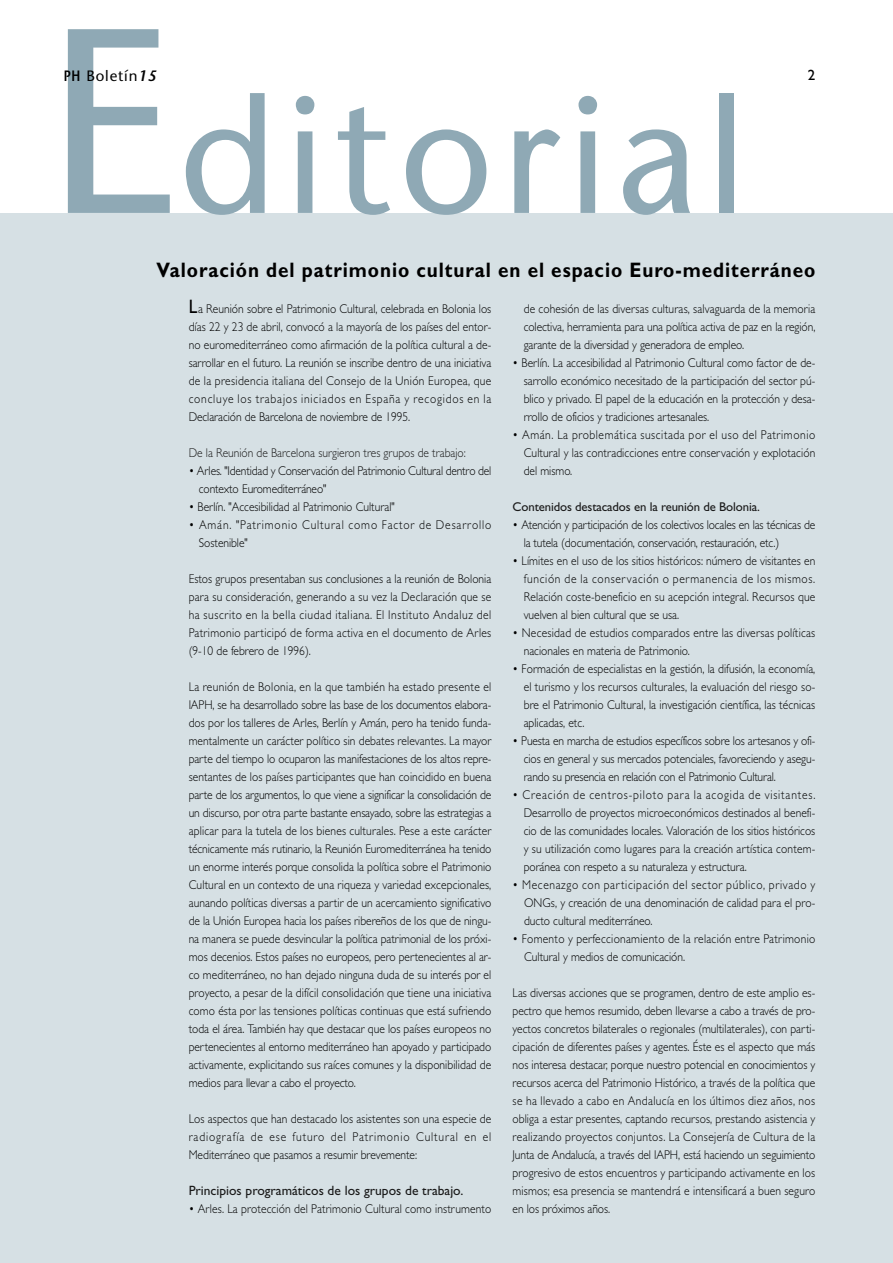
<style>
.page{position:relative;width:893px;height:1263px;background:#fff}
.page>*{position:absolute;margin:0;border:0;box-sizing:border-box;transform-origin:0 0}
.t1{font:163.05px "Stone Sans";letter-spacing:.055em;color:#8fa9b5}
.t2{font:700 21px "Gill Sans";letter-spacing:.05em;color:#000;scale:.9 1}
.t3{font:15px "Stone Sans";letter-spacing:.055em;color:#000}
.t4{font:15px "Gill Sans";color:#000}
.t5{font:13.5px "Gill Sans";color:#1a1a1a}
.t6{font:300 12.75px/18px "Gill Sans";color:#000;text-align:justify;scale:.9 1}
.t7{font:300 12.75px/18px "Gill Sans";letter-spacing:.02em;color:#000;scale:.9 1}
.t8{font:300 12.75px/18px "Gill Sans";letter-spacing:.025em;color:#000;scale:.9 1}
.t9{font:300 12.75px/18px "Gill Sans";letter-spacing:.075em;color:#000;scale:.9 1}
.t10{font:300 12.75px "Gill Sans";color:#1a1a1a;scale:.9 1}
.t11{font:12.75px "Gill Sans";letter-spacing:-.01em;color:#1a1a1a}
.s1{font-size:262.5px}
.s2{font-weight:600}
.s3{font-weight:600;font-style:italic}
.s4{font-weight:400;font-size:19.5px}
</style>
<div class="page">
<div style="left:0;top:213px;width:892px;height:1050px;background:#d6e0e4"></div>
<h1 class="t1" style="left:46px;top:97px;width:702px"><span class="s1">E</span>ditorial</h1>
<p class="t3" style="left:64px;top:71px;width:94px"><span class="s2">PH</span> Boletín<span class="s3">15</span></p>
<p class="t4" style="left:807px;top:70px;width:9px">2</p>
<h2 class="t2" style="left:156px;top:262px;width:733px">Valoración del patrimonio cultural en el espacio Euro-mediterráneo</h2>
<p class="t6" style="left:189px;top:301px;width:338px"><span class="s4">L</span>a Reunión sobre el Patrimonio Cultural, celebrada en Bolonia los días 22 y 23 de abril, convocó a la mayoría de los países del entor&shy;no euromediterráneo como afirmación de la política cultural a de&shy;sarrollar en el futuro. La reunión se inscribe dentro de una iniciativa de la presidencia italiana del Consejo de la Unión Europea, que concluye los trabajos iniciados en España y recogidos en la Declaración de Barcelona de noviembre de 1995.</p>
<p class="t10" style="left:189px;top:448px;width:309px">De la Reunión de Barcelona surgieron tres grupos de trabajo:</p>
<p class="t6" style="left:199px;top:463px;width:326px;text-indent:-10px">• Arles. "Identidad y Conservación del Patrimonio Cultural dentro del contexto Euromediterráneo"</p>
<p class="t6" style="left:189px;top:499px;width:230px">• Berlín. "Accesibilidad al Patrimonio Cultural"</p>
<p class="t9" style="left:199px;top:517px;width:326px;text-indent:-10px">• Amán. "Patrimonio Cultural como Factor de Desarrollo<br>Sostenible"</p>
<p class="t6" style="left:189px;top:571px;width:338px">Estos grupos presentaban sus conclusiones a la reunión de Bolonia para su consideración, generando a su vez la Declaración que se ha suscrito en la bella ciudad italiana. El Instituto Andaluz del Patrimonio participó de forma activa en el documento de Arles (9-10 de febrero de 1996).</p>
<p class="t6" style="left:189px;top:679px;width:338px">La reunión de Bolonia, en la que también ha estado presente el IAPH, se ha desarrollado sobre las base de los documentos elabora&shy;dos por los talleres de Arles, Berlín y Amán, pero ha tenido funda&shy;mentalmente un carácter político sin debates relevantes. La mayor parte del tiempo lo ocuparon las manifestaciones de los altos repre&shy;sentantes de los países participantes que han coincidido en buena parte de los argumentos, lo que viene a significar la consolidación de un discurso, por otra parte bastante ensayado, sobre las estrategias a aplicar para la tutela de los bienes culturales. Pese a este carácter técnicamente más rutinario, la Reunión Euromediterránea ha tenido un enorme interés porque consolida la política sobre el Patrimonio Cultural en un contexto de una riqueza y variedad excepcionales, aunando políticas diversas a partir de un acercamiento significativo de la Unión Europea hacia los países ribereños de los que de ningu&shy;na manera se puede desvincular la política patrimonial de los próxi&shy;mos decenios. Estos países no europeos, pero pertenecientes al ar&shy;co mediterráneo, no han dejado ninguna duda de su interés por el proyecto, a pesar de la difícil consolidación que tiene una iniciativa como ésta por las tensiones políticas continuas que está sufriendo toda el área. También hay que destacar que los países europeos no pertenecientes al entorno mediterráneo han apoyado y participado activamente, explicitando sus raíces comunes y la disponibilidad de medios para llevar a cabo el proyecto.</p>
<p class="t6" style="left:189px;top:1111px;width:338px">Los aspectos que han destacado los asistentes son una especie de radiografía de ese futuro del Patrimonio Cultural en el Mediterráneo que pasamos a resumir brevemente:</p>
<p class="t5" style="left:189px;top:1185px;width:276px">Principios programáticos de los grupos de trabajo.</p>
<p class="t6" style="left:189px;top:1201px;width:338px">• Arles. La protección del Patrimonio Cultural como instrumento</p>
<p class="t6" style="left:523px;top:301px;width:325px">de cohesión de las diversas culturas, salvaguarda de la memoria colectiva, herramienta para una política activa de paz en la región, garante de la diversidad y generadora de empleo.</p>
<p class="t6" style="left:523px;top:355px;width:325px;text-indent:-11px">• Berlín. La accesibilidad al Patrimonio Cultural como factor de de&shy;sarrollo económico necesitado de la participación del sector pú&shy;blico y privado. El papel de la educación en la protección y desa&shy;rrollo de oficios y tradiciones artesanales.</p>
<p class="t6" style="left:523px;top:427px;width:325px;text-indent:-11px">• Amán. La problemática suscitada por el uso del Patrimonio Cultural y las contradicciones entre conservación y explotación del mismo.</p>
<p class="t11" style="left:512px;top:502px;width:249px">Contenidos destacados en la reunión de Bolonia.</p>
<p class="t6" style="left:523px;top:517px;width:325px;text-indent:-11px">• Atención y participación de los colectivos locales en las técnicas de la tutela (documentación, conservación, restauración, etc.)</p>
<p class="t6" style="left:523px;top:553px;width:325px;text-indent:-11px">• Límites en el uso de los sitios históricos: número de visitantes en función de la conservación o permanencia de los mismos.<br>Relación coste-beneficio en su acepción integral. Recursos que vuelven al bien cultural que se usa.</p>
<p class="t7" style="left:523px;top:625px;width:325px;text-indent:-11px">• Necesidad de estudios comparados entre las diversas políticas nacionales en materia de Patrimonio.</p>
<p class="t6" style="left:523px;top:661px;width:325px;text-indent:-11px">• Formación de especialistas en la gestión, la difusión, la economía, el turismo y los recursos culturales, la evaluación del riesgo so&shy;bre el Patrimonio Cultural, la investigación científica, las técnicas aplicadas, etc.</p>
<p class="t6" style="left:523px;top:733px;width:325px;text-indent:-11px">• Puesta en marcha de estudios específicos sobre los artesanos y ofi&shy;cios en general y sus mercados potenciales, favoreciendo y asegu&shy;rando su presencia en relación con el Patrimonio Cultural.</p>
<p class="t6" style="left:523px;top:787px;width:325px;text-indent:-11px">• Creación de centros-piloto para la acogida de visitantes.<br>Desarrollo de proyectos microeconómicos destinados al benefi&shy;cio de las comunidades locales. Valoración de los sitios históricos y su utilización como lugares para la creación artística contem&shy;poránea con respeto a su naturaleza y estructura.</p>
<p class="t6" style="left:524px;top:877px;width:325px;text-indent:-11px">• Mecenazgo con participación del sector público, privado y ONGs, y creación de una denominación de calidad para el pro&shy;ducto cultural mediterráneo.</p>
<p class="t8" style="left:524px;top:931px;width:325px;text-indent:-11px">• Fomento y perfeccionamiento de la relación entre Patrimonio<br>Cultural y medios de comunicación.</p>
<p class="t6" style="left:512px;top:985px;width:338px">Las diversas acciones que se programen, dentro de este amplio es&shy;pectro que hemos resumido, deben llevarse a cabo a través de pro&shy;yectos concretos bilaterales o regionales (multilaterales), con parti&shy;cipación de diferentes países y agentes. Éste es el aspecto que más nos interesa destacar, porque nuestro potencial en conocimientos y recursos acerca del Patrimonio Histórico, a través de la política que se ha llevado a cabo en Andalucía en los últimos diez años, nos obliga a estar presentes, captando recursos, prestando asistencia y realizando proyectos conjuntos. La Consejería de Cultura de la Junta de Andalucía, a través del IAPH, está haciendo un seguimiento progresivo de estos encuentros y participando activamente en los mismos; esa presencia se mantendrá e intensificará a buen seguro en los próximos años.</p>
</div>
